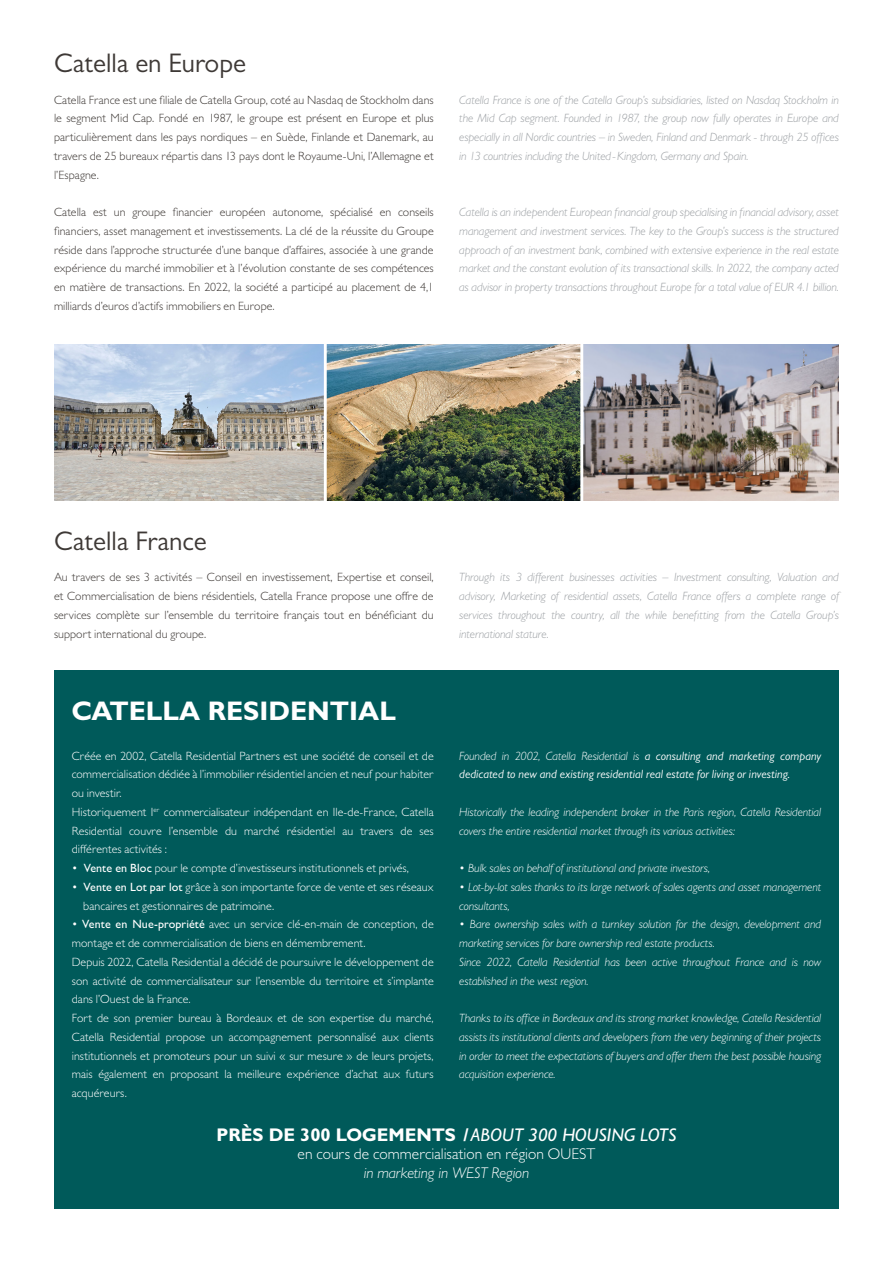
<style>
.page{position:relative;width:893px;height:1263px;background:#fff}
.page>*{position:absolute;margin:0;border:0;box-sizing:border-box;transform-origin:0 0}
.t1{font:27px "Gill Sans MT Pro";color:#3e3936}
.Grand_titre_1{font:700 27px "Gill Sans MT Pro";color:#fff}
.Grand_titre_1-2{font:700 18.45px "Gill Sans MT Pro";color:#fff}
.Grand_titre_1-3{font:300 15.6px "Gill Sans MT Pro";letter-spacing:.005em;color:#fff}
.Grand_titre_1-4{font:italic 300 15.6px "Gill Sans MT Pro";letter-spacing:-.005em;color:#fff}
.Preamble{font:300 12px/18.8px "Gill Sans MT Pro";letter-spacing:.005em;color:#fff;text-align:justify}
.Preamble-2{font:italic 300 12px/18.8px "Gill Sans MT Pro";letter-spacing:-.005em;color:#9b9fa3;text-align:justify}
.Preamble-3{font:300 12px/18.8px "Gill Sans MT Pro";letter-spacing:.005em;color:#3e3936;text-align:justify}
.Preamble-4{font:italic 300 12px/18.8px "Gill Sans MT Pro";letter-spacing:-.005em;color:#fff}
.Preamble-5{font:italic 12px/18.8px "Gill Sans MT Pro";letter-spacing:.005em;color:#fff}
.s1{font-weight:500}
.s2{font-weight:300}
.s3{font-style:normal}
.s4{font-weight:500;font-style:italic}
</style>
<div class="page">
<div style="left:54px;top:671px;width:785px;height:538px;background:#005a5a"></div>
<img style="left:54px;top:345px;width:526px;height:156px">
<hr style="left:324px;top:341px;width:3px;height:166px;background:#fff">
<img style="left:583px;top:345px;width:256px;height:156px">
<p class="t1" style="left:54px;top:48px;width:194px">Catella en Europe</p>
<p class="Preamble-3" style="left:54px;top:90px;width:381px">Catella France est une filiale de Catella Group, coté au Nasdaq de Stockholm dans le segment Mid Cap. Fondé en 1987, le groupe est présent en Europe et plus particulièrement dans les pays nordiques – en Suède, Finlande et Danemark, au travers de 25 bureaux répartis dans 13 pays dont le Royaume-Uni, l’Allemagne et l’Espagne.</p>
<p class="Preamble-3" style="left:54px;top:202px;width:381px">Catella est un groupe financier européen autonome, spécialisé en conseils financiers, asset management et investissements. La clé de la réussite du Groupe réside dans l’approche structurée d’une banque d’affaires, associée à une grande expérience du marché immobilier et à l’évolution constante de ses compétences en matière de transactions. En 2022, la société a participé au placement de 4,1 milliards d’euros d’actifs immobiliers en Europe.</p>
<p class="Preamble-2" style="left:459px;top:90px;width:381px">Catella France is one of the Catella Group’s subsidiaries, listed on Nasdaq Stockholm in the Mid Cap segment. Founded in 1987, the group now fully operates in Europe and especially in all Nordic countries – in Sweden, Finland and Denmark - through 25 offices in 13 countries including the United-Kingdom, Germany and Spain.</p>
<p class="Preamble-2" style="left:459px;top:202px;width:381px">Catella is an independent European financial group specialising in financial advisory, asset management and investment services. The key to the Group’s success is the structured approach of an investment bank, combined with extensive experience in the real estate market and the constant evolution of its transactional skills. In 2022, the company acted as advisor in property transactions throughout Europe for a total value of EUR 4.1 billion.</p>
<p class="t1" style="left:54px;top:526px;width:154px">Catella France</p>
<p class="Preamble-3" style="left:54px;top:568px;width:381px">Au travers de ses 3 activités – Conseil en investissement, Expertise et conseil, et Commercialisation de biens résidentiels, Catella France propose une offre de services complète sur l’ensemble du territoire français tout en bénéficiant du support international du groupe.</p>
<p class="Preamble-2" style="left:459px;top:568px;width:381px">Through its 3 different businesses activities – Investment consulting, Valuation and advisory, Marketing of residential assets, Catella France offers a complete range of services throughout the country, all the while benefitting from the Catella Group’s international stature.</p>
<p class="Grand_titre_1" style="left:72px;top:694px;width:326px">CATELLA RESIDENTIAL</p>
<p class="Preamble" style="left:72px;top:746px;width:363px">Créée en 2002, Catella Residential Partners est une société de conseil et de commercialisation dédiée à l’immobilier résidentiel ancien et neuf pour habiter ou investir.</p>
<p class="Preamble" style="left:72px;top:802px;width:363px">Historiquement I<sup>er</sup> commercialisateur indépendant en Ile-de-France, Catella Residential couvre l’ensemble du marché résidentiel au travers de ses différentes activités :</p>
<p class="Preamble" style="left:72px;top:858px;width:339px">• <span class="s1">Vente en Bloc</span> pour le compte d’investisseurs institutionnels et privés,</p>
<p class="Preamble" style="left:72px;top:877px;width:363px">• <span class="s1">Vente en Lot par lot</span> grâce à son importante force de vente et ses réseaux</p>
<p class="Preamble" style="left:83px;top:896px;width:192px">bancaires et gestionnaires de patrimoine.</p>
<p class="Preamble" style="left:72px;top:915px;width:363px">• <span class="s1">Vente en Nue-propriété</span> avec un service clé-en-main de conception, de montage et de commercialisation de biens en démembrement.</p>
<p class="Preamble" style="left:72px;top:952px;width:363px">Depuis 2022, Catella Residential a décidé de poursuivre le développement de son activité de commercialisateur sur l’ensemble du territoire et s’implante dans l’Ouest de la France.</p>
<p class="Preamble" style="left:72px;top:1008px;width:363px">Fort de son premier bureau à Bordeaux et de son expertise du marché, Catella Residential propose un accompagnement personnalisé aux clients institutionnels et promoteurs pour un suivi « sur mesure » de leurs projets, mais également en proposant la meilleure expérience d’achat aux futurs acquéreurs.</p>
<p class="Preamble-5" style="left:459px;top:746px;width:363px"><span class="s2">Founded in 2002, Catella Residential is</span> a consulting and marketing company dedicated to new and existing residential real estate for living or investing.</p>
<p class="Preamble-4" style="left:459px;top:802px;width:363px">Historically the leading independent broker in the Paris region, Catella Residential covers the entire residential market through its various activities:</p>
<p class="Preamble-4" style="left:459px;top:858px;width:253px"><span class="s3">•</span> Bulk sales on behalf of institutional and private investors,</p>
<p class="Preamble-4" style="left:459px;top:877px;width:363px"><span class="s3">•</span> Lot-by-lot sales thanks to its large network of sales agents and asset management consultants,</p>
<p class="Preamble-4" style="left:459px;top:915px;width:363px"><span class="s3">•</span> Bare ownership sales with a turnkey solution for the design, development and marketing services for bare ownership real estate products.</p>
<p class="Preamble-4" style="left:459px;top:952px;width:363px">Since 2022, Catella Residential has been active throughout France and is now established in the west region.</p>
<p class="Preamble-4" style="left:459px;top:1008px;width:363px;text-align:justify">Thanks to its office in Bordeaux and its strong market knowledge, Catella Residential assists its institutional clients and developers from the very beginning of their projects in order to meet the expectations of buyers and offer them the best possible housing acquisition experience.</p>
<p class="Grand_titre_1-2" style="left:216px;top:1123px;width:462px">PRÈS DE 300 LOGEMENTS /<span class="s4">ABOUT 300 HOUSING LOTS</span></p>
<p class="Grand_titre_1-3" style="left:297px;top:1145px;width:299px">en cours de commercialisation en région OUEST</p>
<p class="Grand_titre_1-4" style="left:364px;top:1163px;width:167px">in marketing in WEST Region</p>
</div>
